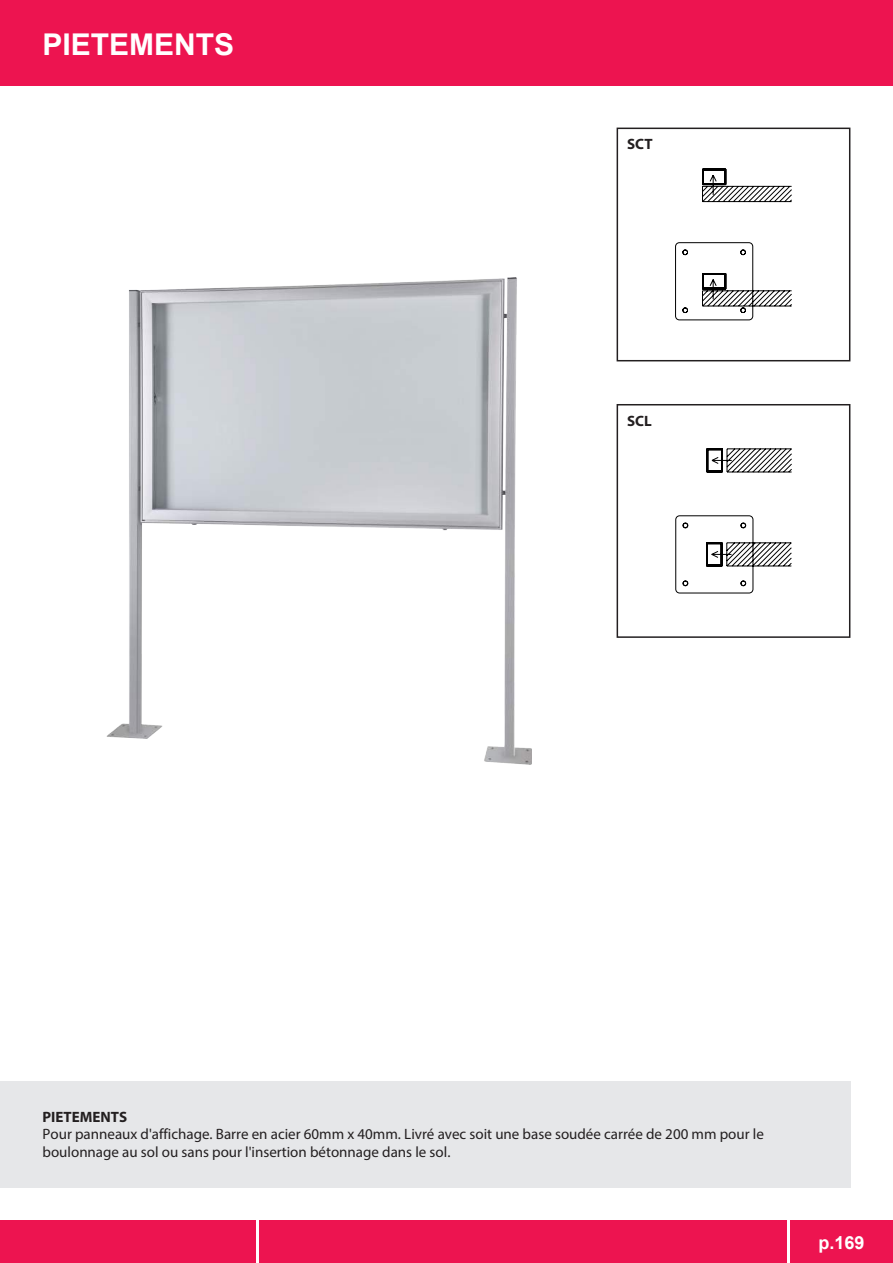
<style>
.page{position:relative;width:893px;height:1263px;background:#fff}
.page>*{position:absolute;margin:0;border:0;box-sizing:border-box;transform-origin:0 0}
.t1{font:700 30px "Arial";color:#fff}
.t2{font:700 18px "Arial";color:#fff}
.t3{font:15px/18px "Myriad Pro";color:#231f20}
.t4{font:700 15px "Myriad Pro";color:#231f20}
</style>
<div class="page">
<div style="left:0;top:0;width:893px;height:85px;background:#ed1450"></div>
<div style="left:0;top:1081px;width:850px;height:106px;background:#e6e7e9"></div>
<div style="left:617px;top:128px;width:233px;height:233px;border:2px solid #231f20"></div>
<div style="left:617px;top:404px;width:233px;height:234px;border:2px solid #231f20"></div>
<div style="left:0;top:1220px;width:255px;height:43px;background:#ed1450"></div>
<div style="left:791px;top:1220px;width:102px;height:43px;background:#ed1450"></div>
<div style="left:259px;top:1220px;width:528px;height:43px;background:#ed1450"></div>
<img style="left:106px;top:278px;width:425px;height:486px">
<svg style="left:675px;top:448px;width:117px;height:146px"></svg>
<svg style="left:675px;top:169px;width:117px;height:151px"></svg>
<h1 class="t1" style="left:43px;top:23px;width:193px">PIETEMENTS</h1>
<p class="t4" style="left:627px;top:135px;width:27px">SCT</p>
<p class="t4" style="left:627px;top:411px;width:26px">SCL</p>
<p class="t4" style="left:43px;top:1107px;width:86px">PIETEMENTS</p>
<p class="t3" style="left:43px;top:1125px;width:723px">Pour panneaux d'affichage. Barre en acier 60mm x 40mm. Livré avec soit une base soudée carrée de 200 mm pour le boulonnage au sol ou sans pour l'insertion bétonnage dans le sol.</p>
<p class="t2" style="left:818px;top:1230px;width:48px">p.169</p>
</div>
